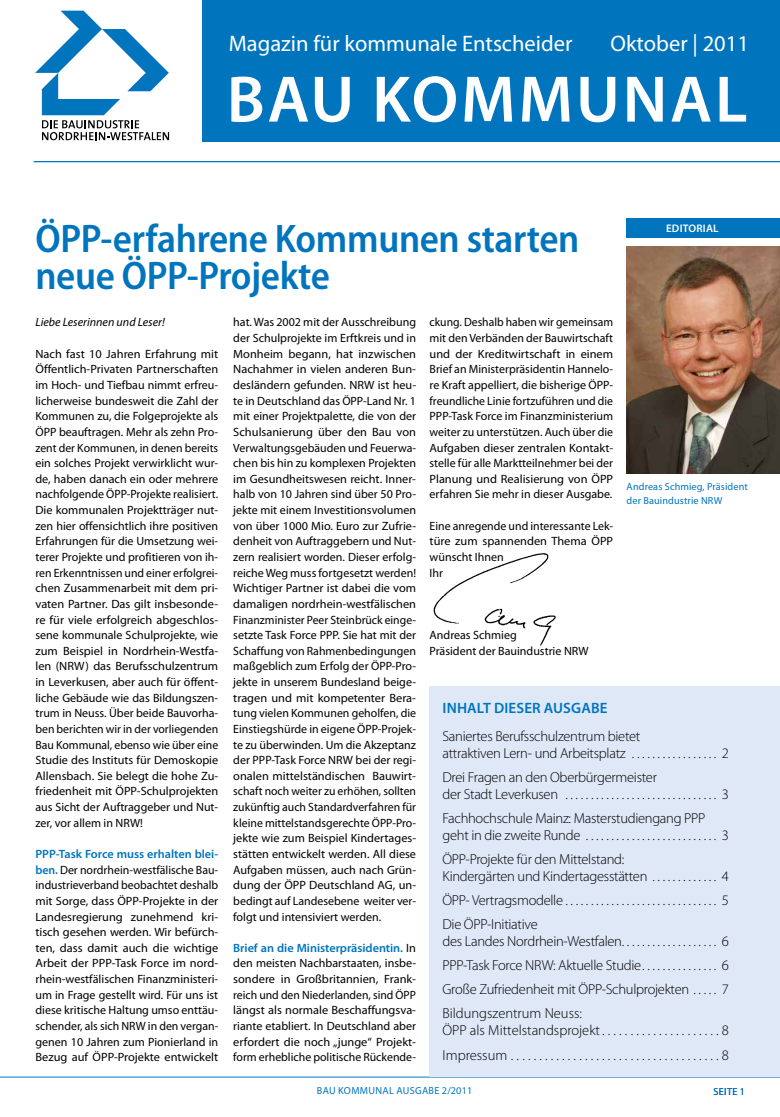
<style>
.page{position:relative;width:780px;height:1117px;background:#fff}
.page>*{position:absolute;margin:0;border:0;box-sizing:border-box;transform-origin:0 0}
.t1{font:600 66.25px "Myriad Pro";letter-spacing:.04em;color:#fff}
.t2{font:600 semi-condensed 40px/37.5px "Myriad Pro";letter-spacing:-.01em;color:#0075be}
.t3{font:22.5px "Myriad Pro";color:#fff}
.t4{font:600 15px "Myriad Pro";letter-spacing:.01em;color:#0075be}
.t5{font:300 14.5px/17px "Myriad Pro";letter-spacing:-.02em;color:#000}
.t6{font:300 14.5px "Myriad Pro";color:#000}
.t7{font:12px/15.6px "Myriad Pro";color:#000;text-align:justify}
.t8{font:italic 12px "Myriad Pro";color:#000}
.t9{font:600 11px "Myriad Pro";letter-spacing:.02em;color:#fff}
.t10{font:10.25px/13.2px "Myriad Pro";letter-spacing:.01em;color:#0075be}
.t11{font:10.25px "Myriad Pro";letter-spacing:.03em;color:#0075be}
.s1{font-weight:600;color:#0075be}
</style>
<div class="page">
<hr style="left:0;top:1076px;width:780px;height:1px;background:#0075be">
<div style="left:429px;top:686px;width:351px;height:390px;background:#dee8f7"></div>
<hr style="left:34px;top:161px;width:746px;height:1px;background:#0075be">
<div style="left:202px;top:0;width:578px;height:141px;background:#0075be"></div>
<svg style="left:35px;top:11px;width:134px;height:129px"></svg>
<img style="left:626px;top:246px;width:154px;height:227px">
<div style="left:626px;top:218px;width:154px;height:20px;background:#0075be"></div>
<img style="left:433px;top:553px;width:123px;height:93px">
<h3 class="t3" style="left:229px;top:31px;width:345px">Magazin für kommunale Entscheider</h3>
<h3 class="t3" style="left:610px;top:31px;width:140px">Oktober | 2011</h3>
<h1 class="t1" style="left:227px;top:63px;width:522px">Bau Komm unal</h1>
<h2 class="t2" style="left:35px;top:220px;width:545px">ÖPP-erfahrene Kommunen starten neue ÖPP-Projekte</h2>
<p class="t8" style="left:35px;top:316px;width:131px">Liebe Leserinnen und Leser!</p>
<p class="t7" style="left:35px;top:346px;width:184px">Nach fast 10 Jahren Erfahrung mit Öffentlich-Privaten Partnerschaften im Hoch- und Tiefbau nimmt erfreu&shy;licherweise bundesweit die Zahl der Kommunen zu, die Folgeprojekte als ÖPP beauftragen. Mehr als zehn Pro&shy;zent der Kommunen, in denen bereits ein solches Projekt verwirklicht wur&shy;de, haben danach ein oder mehrere nachfolgende ÖPP-Projekte realisiert.<br>Die kommunalen Projektträger nut&shy;zen hier offensichtlich ihre positiven Erfahrungen für die Umsetzung wei&shy;terer Projekte und profitieren von ih&shy;ren Erkenntnissen und einer erfolgrei&shy;chen Zusammenarbeit mit dem pri&shy;vaten Partner. Das gilt insbesonde&shy;re für viele erfolgreich abgeschlos&shy;sene kommunale Schulprojekte, wie zum Beispiel in Nordrhein-Westfa&shy;len (NRW) das Berufsschulzentrum in Leverkusen, aber auch für öffent&shy;liche Gebäude wie das Bildungszen&shy;trum in Neuss. Über beide Bauvorha&shy;ben berichten wir in der vorliegenden Bau Kommunal, ebenso wie über eine Studie des I nstituts für Demoskopie Allensbach. Sie belegt die hohe Zu&shy;friedenheit mit ÖPP-Schulprojekten aus Sicht der Auftraggeber und Nut&shy;zer, vor allem in NRW!</p>
<p class="t7" style="left:35px;top:846px;width:184px"><span class="s1">PPP-Task Force muss erhalten blei&shy;ben.</span> Der nordrhein-westfälische Bau&shy;industrieverband beobachtet deshalb mit Sorge, dass ÖPP-Projekte in der Landesregierung zunehmend kri&shy;tisch gesehen werden. Wir befürch&shy;ten, dass damit auch die wichtige Arbeit der PPP-Task Force im nord&shy;rhein-westfälischen Finanzministeri&shy;um in Frage gestellt wird. Für uns ist diese kritische Haltung umso enttäu&shy;schender, als sich NRW in den vergan&shy;genen 10 Jahren zum Pionierland in Bezug auf ÖPP-Projekte entwickelt</p>
<p class="t9" style="left:666px;top:222px;width:54px">Editorial</p>
<p class="t7" style="left:429px;top:315px;width:185px">ckung. Deshalb haben wir gemeinsam mit den Verbänden der Bauwirtschaft und der Kreditwirtschaft in einem Brief an Ministerpräsidentin Hannelo&shy;re Kraft appelliert, die bisherige ÖPP&shy;freundliche Linie fortzuführen und die PPP-Task Force im Finanzministerium weiter zu unterstützen. Auch über die Aufgaben dieser zentralen Kontakt&shy;stelle für alle Marktteilnehmer bei der Planung und Realisierung von ÖPP erfahren Sie mehr in dieser Ausgabe.</p>
<p class="t7" style="left:429px;top:518px;width:185px;text-align:left">Eine anregende und interessante Lek&shy;türe zum spannenden Thema ÖPP wünscht I hnen<br>Ihr</p>
<p class="t7" style="left:233px;top:315px;width:184px">hat. Was 2002 mit der Ausschreibung der Schulprojekte im Erftkreis und in Monheim begann, hat inzwischen Nachahmer in vielen anderen Bun&shy;desländern gefunden. NRW ist heu&shy;te in Deutschland das ÖPP-Land Nr. 1 mit einer Projektpalette, die von der Schulsanierung über den Bau von Verwaltungsgebäuden und Feuerwa&shy;chen bis hin zu komplexen Projekten im Gesundheitswesen reicht. I nner&shy;halb von 10 Jahren sind über 50 Pro&shy;jekte mit einem I nvestitionsvolumen von über 1000 Mio. Euro zur Zufrie&shy;denheit von Auftraggebern und Nut&shy;zern realisiert worden. Dieser erfolg&shy;reiche Weg muss fortgesetzt werden!<br>Wichtiger Partner ist dabei die vom damaligen nordrhein-westfälischen Finanzminister Peer Steinbrück einge&shy;setzte Task Force PPP. Sie hat mit der Schaffung von Rahmenbedingungen maßgeblich zum Erfolg der ÖPP-Pro&shy;jekte in unserem Bundesland beige&shy;tragen und mit kompetenter Bera&shy;tung vielen Kommunen geholfen, die Einstiegshürde in eigene ÖPP-Projek&shy;te zu überwinden. Um die Akzeptanz der PPP-Task Force NRW bei der regi&shy;onalen mittelständischen Bauwirt&shy;schaft noch weiter zu erhöhen, sollten zukünftig auch Standardverfahren für kleine mittelstandsgerechte ÖPP-Pro&shy;jekte wie zum Beispiel Kindertages&shy;stätten entwickelt werden. All diese Aufgaben müssen, auch nach Grün&shy;dung der ÖPP Deutschland AG, un&shy;bedingt auf Landesebene weiter ver&shy;folgt und intensiviert werden.</p>
<p class="t7" style="left:233px;top:940px;width:184px"><span class="s1">Brief an die Ministerpräsidentin.</span> I n den meisten Nachbarstaaten, insbe&shy;sondere in Großbritannien, Frank&shy;reich und den Niederlanden, sind ÖPP längst als normale Beschaffungsva&shy;riante etabliert. I n Deutschland aber erfordert die noch „junge“ Projekt&shy;form erhebliche politische Rückende-</p>
<p class="t10" style="left:626px;top:480px;width:123px">Andreas Schmieg, Präsident der Bauindustrie NRW</p>
<p class="t7" style="left:429px;top:627px;width:161px">Andreas Schmieg<br>Präsident der Bauindustrie NRW</p>
<p class="t4" style="left:442px;top:699px;width:166px">Inhalt dieser Ausgabe</p>
<p class="t5" style="left:442px;top:727px;width:288px">Saniertes Berufsschulzentrum bietet<br>attraktiven Lern- und Arbeitsplatz . . . . . . . . . . . . . . . . . 2</p>
<p class="t5" style="left:442px;top:768px;width:288px">Drei Fragen an den Oberbürgermeister<br>der Stadt Leverkusen . . . . . . . . . . . . . . . . . . . . . . . . . . . . . . 3</p>
<p class="t5" style="left:442px;top:809px;width:288px">Fachhochschule Mainz: Masterstudiengang PPP geht in die zweite Runde . . . . . . . . . . . . . . . . . . . . . . . . . . 3</p>
<p class="t5" style="left:442px;top:850px;width:288px">ÖPP-Projekte für den Mittelstand:<br>Kindergärten und Kindertagesstätten . . . . . . . . . . . . . 4</p>
<p class="t5" style="left:442px;top:888px;width:288px;line-height:24.1px">ÖPP- Vertragsmodelle . . . . . . . . . . . . . . . . . . . . . . . . . . . . . . 5<br>Die ÖPP-Initiative</p>
<p class="t5" style="left:442px;top:929px;width:288px;line-height:24.1px;text-align:justify">des Landes Nordrhein-Westfalen . . . . . . . . . . . . . . . . . . . 6<br>PPP-Task Force NRW: Aktuelle Studie . . . . . . . . . . . . . . . 6<br>Große Zufriedenheit mit ÖPP-Schulprojekten . . . . . 7<br>Bildungszentrum Neuss:</p>
<p class="t6" style="left:442px;top:1022px;width:288px">ÖPP als Mittelstandsprojekt . . . . . . . . . . . . . . . . . . . . 8</p>
<p class="t11" style="left:317px;top:1084px;width:157px">Bau Kommunal Ausgabe 2/2011</p>
<p class="t10" style="left:713px;top:1084px;width:33px">Seite 1</p>
</div>
